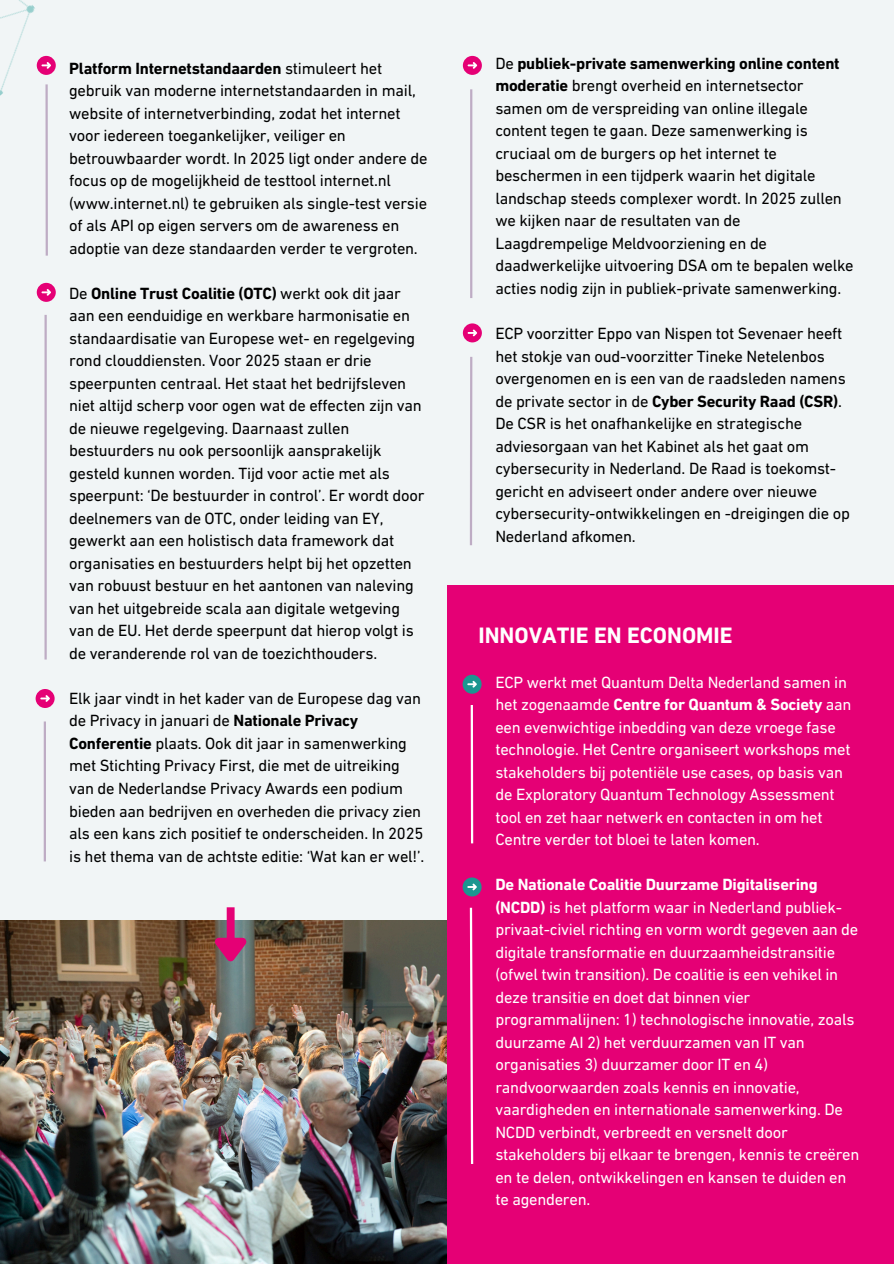
<style>
.page{position:relative;width:894px;height:1264px;background:#fff}
.page>*{position:absolute;margin:0;border:0;box-sizing:border-box;transform-origin:0 0}
.t1{font:700 22.65px "DIN Next LT Pro";color:#fff}
.t2{font:16.5px/22.5px "DIN Next LT Pro";letter-spacing:-.015em;color:#000}
.t3{font:16.5px/22.5px "DIN Next LT Pro";letter-spacing:-.015em;color:#fff}
.s1{font-weight:700}
</style>
<div class="page">
<div style="left:0;top:0;width:446px;height:1263px;background:#f1f5f6"></div>
<hr style="left:44px;top:315px;width:3px;height:344px;background:#beacc4">
<hr style="left:44px;top:721px;width:2px;height:140px;background:#beacc4">
<svg style="left:36px;top:689px;width:19px;height:19px"></svg>
<img style="left:0;top:0;width:56px;height:342px">
<div style="left:442px;top:0;width:451px;height:592px;background:#f1f5f6"></div>
<div style="left:446px;top:585px;width:447px;height:678px;background:#e50075"></div>
<svg style="left:462px;top:674px;width:19px;height:19px"></svg>
<svg style="left:469px;top:907px;width:5px;height:257px"></svg>
<svg style="left:462px;top:877px;width:19px;height:19px"></svg>
<hr style="left:470px;top:705px;width:3px;height:138px;background:#fff">
<img style="left:0;top:920px;width:447px;height:343px">
<svg style="left:462px;top:56px;width:19px;height:19px"></svg>
<svg style="left:462px;top:323px;width:19px;height:19px"></svg>
<hr style="left:470px;top:89px;width:2px;height:209px;background:#beacc4">
<hr style="left:469px;top:357px;width:3px;height:188px;background:#beacc4">
<div style="left:227px;top:907px;width:7px;height:32px;background:#e50075"></div>
<svg style="left:203px;top:930px;width:50px;height:40px;background:#8f4e63"></svg>
<p class="t2" style="left:69px;top:58px;width:348px"><span class="s1">Platform Internetstandaarden</span> stimuleert het gebruik van moderne internetstandaarden in mail, website of internetverbinding, zodat het internet voor iedereen toegankelijker, veiliger en</p>
<p class="t2" style="left:69px;top:148px;width:360px">betrouwbaarder wordt. In 2025 ligt onder andere de focus op de mogelijkheid de testtool internet.nl (www.internet.nl) te gebruiken als single-test versie of als API op eigen servers om de awareness en adoptie van deze standaarden verder te vergroten.</p>
<p class="t2" style="left:69px;top:283px;width:357px">De <span class="s1">Online Trust Coalitie (OTC)</span> werkt ook dit jaar aan een eenduidige en werkbare harmonisatie en standaardisatie van Europese wet- en regelgeving rond clouddiensten. Voor 2025 staan er drie speerpunten centraal. Het staat het bedrijfsleven niet altijd scherp voor ogen wat de effecten zijn van de nieuwe regelgeving. Daarnaast zullen bestuurders nu ook persoonlijk aansprakelijk gesteld kunnen worden. Tijd voor actie met als speerpunt: ‘De bestuurder in control’. Er wordt door deelnemers van de OTC, onder leiding van EY, gewerkt aan een holistisch data framework dat organisaties en bestuurders helpt bij het opzetten van robuust bestuur en het aantonen van naleving van het uitgebreide scala aan digitale wetgeving van de EU. Het derde speerpunt dat hierop volgt is de veranderende rol van de toezichthouders.</p>
<p class="t2" style="left:69px;top:688px;width:356px">Elk jaar vindt in het kader van de Europese dag van de Privacy in januari de <span class="s1">Nationale Privacy Conferentie</span> plaats. Ook dit jaar in samenwerking met Stichting Privacy First, die met de uitreiking van de Nederlandse Privacy Awards een podium bieden aan bedrijven en overheden die privacy zien als een kans zich positief te onderscheiden. In 2025 is het thema van de achtste editie: ‘Wat kan er wel!’.</p>
<p class="t2" style="left:495px;top:53px;width:360px">De <span class="s1">publiek-private samenwerking online content moderatie</span> brengt overheid en internetsector samen om de verspreiding van online illegale content tegen te gaan. Deze samenwerking is cruciaal om de burgers op het internet te beschermen in een tijdperk waarin het digitale landschap steeds complexer wordt. In 2025 zullen we kijken naar de resultaten van de Laagdrempelige Meldvoorziening en de daadwerkelijke uitvoering DSA om te bepalen welke acties nodig zijn in publiek-private samenwerking.</p>
<p class="t2" style="left:495px;top:323px;width:356px">ECP voorzitter Eppo van Nispen tot Sevenaer heeft het stokje van oud-voorzitter Tineke Netelenbos overgenomen en is een van de raadsleden namens de private sector in de <span class="s1">Cyber Security Raad (CSR)</span>.<br>De CSR is het onafhankelijke en strategische adviesorgaan van het Kabinet als het gaat om cybersecurity in Nederland. De Raad is toekomst&shy;gericht en adviseert onder andere over nieuwe cybersecurity-ontwikkelingen en -dreigingen die op Nederland afkomen.</p>
<p class="t1" style="left:478px;top:626px;width:255px">INNOVATIE EN ECONOMIE</p>
<p class="t3" style="left:495px;top:672px;width:357px">ECP werkt met Quantum Delta Nederland samen in het zogenaamde <span class="s1">Centre for Quantum &amp; Society</span> aan een evenwichtige inbedding van deze vroege fase technologie. Het Centre organiseert workshops met stakeholders bij potentiële use cases, op basis van de Exploratory Quantum Technology Assessment tool en zet haar netwerk en contacten in om het Centre verder tot bloei te laten komen.</p>
<p class="t3" style="left:495px;top:874px;width:365px"><span class="s1">De Nationale Coalitie Duurzame Digitalisering (NCDD)</span> is het platform waar in Nederland publiek&shy;privaat-civiel richting en vorm wordt gegeven aan de digitale transformatie en duurzaamheidstransitie (ofwel twin transition). De coalitie is een vehikel in deze transitie en doet dat binnen vier programmalijnen: 1) technologische innovatie, zoals duurzame AI 2) het verduurzamen van IT van organisaties 3) duurzamer door IT en 4) randvoorwaarden zoals kennis en innovatie, vaardigheden en internationale samenwerking. De NCDD verbindt, verbreedt en versnelt door stakeholders bij elkaar te brengen, kennis te creëren en te delen, ontwikkelingen en kansen te duiden en te agenderen.</p>
</div>
